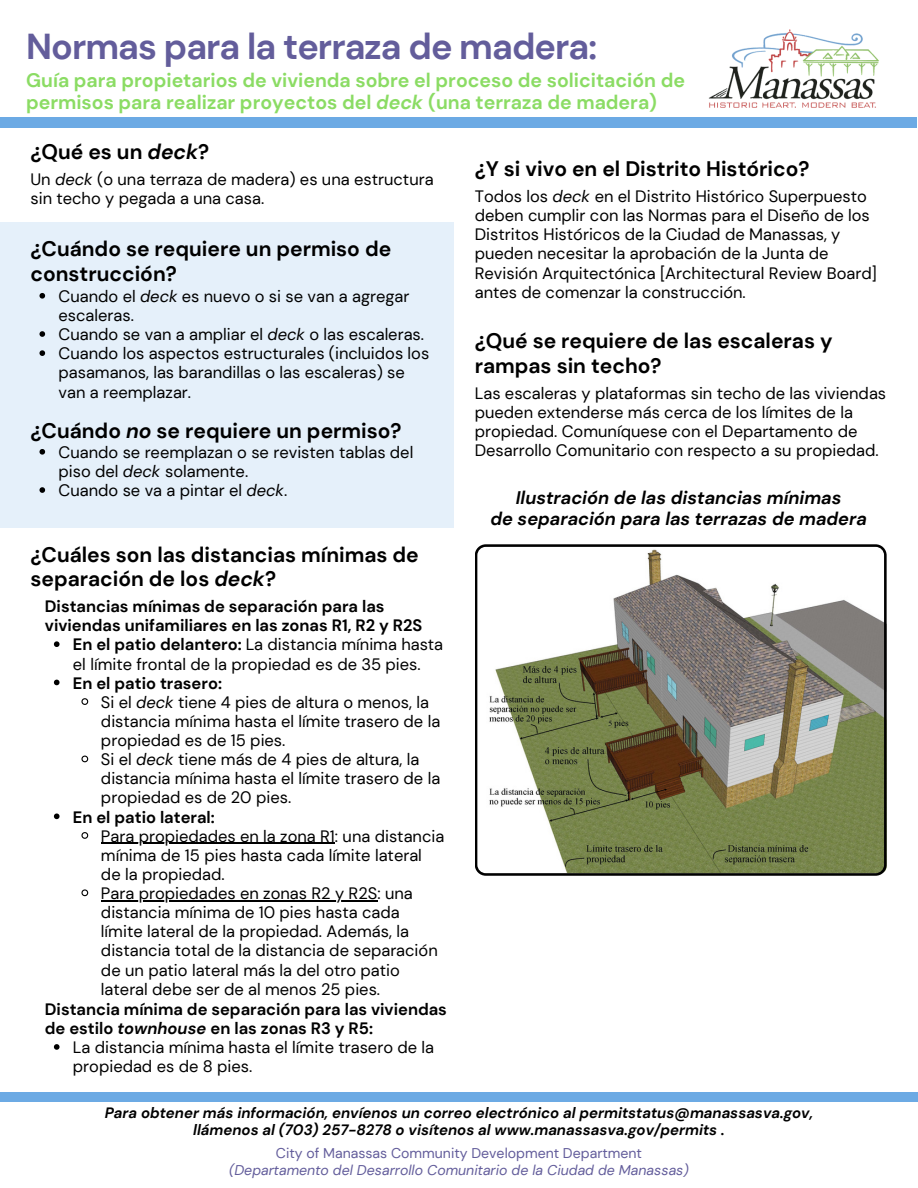
<style>
.page{position:relative;width:918px;height:1188px;background:#fff}
.page>*{position:absolute;margin:0;border:0;box-sizing:border-box;transform-origin:0 0}
.t1{font:700 36px "DM Sans";letter-spacing:-.025em;color:#635d9b}
.t2{font:700 21px/24.8px "DM Sans";color:#000}
.t3{font:700 19.5px/22.5px "DM Sans";color:#8bdc64}
.t4{font:italic 700 18.15px "DM Sans";color:#000}
.t5{font:16.5px/19.2px "DM Sans";color:#000}
.t6{font:700 16.5px/19.2px "DM Sans";color:#000}
.t7{font:italic 700 15px "DM Sans";color:#000}
.t8{font:italic 14.1px "DM Sans";color:#635d9b}
.t9{font:14.1px "DM Sans";color:#635d9b}
.s1{font-style:italic}
.s2{font-weight:700}
</style>
<div class="page">
<div style="left:0;top:118px;width:917px;height:9px;background:#6caae4"></div>
<div style="left:0;top:222px;width:453px;height:306px;background:#e5f0fa"></div>
<div style="left:0;top:1093px;width:918px;height:8px;background:#6caae4"></div>
<img style="left:708px;top:29px;width:171px;height:79px">
<svg style="left:475px;top:544px;width:412px;height:332px"></svg>
<svg style="left:39px;top:293px;width:6px;height:6px"></svg>
<svg style="left:39px;top:331px;width:6px;height:6px"></svg>
<svg style="left:39px;top:350px;width:6px;height:6px"></svg>
<svg style="left:39px;top:449px;width:6px;height:6px"></svg>
<svg style="left:39px;top:487px;width:6px;height:6px"></svg>
<svg style="left:54px;top:641px;width:6px;height:6px"></svg>
<svg style="left:54px;top:680px;width:6px;height:5px"></svg>
<svg style="left:81px;top:698px;width:8px;height:7px"></svg>
<svg style="left:81px;top:755px;width:8px;height:8px"></svg>
<svg style="left:54px;top:814px;width:6px;height:5px"></svg>
<svg style="left:81px;top:832px;width:8px;height:7px"></svg>
<hr style="left:101px;top:843px;width:234px;height:1px;background:#000">
<svg style="left:81px;top:889px;width:8px;height:8px"></svg>
<hr style="left:101px;top:900px;width:276px;height:1px;background:#000">
<svg style="left:54px;top:1044px;width:6px;height:6px"></svg>
<p class="t1" style="left:26px;top:23px;width:573px">Normas para la terraza de madera:</p>
<p class="t3" style="left:26px;top:69px;width:661px">Guía para propietarios de vivienda sobre el proceso de solicitación de permisos para realizar proyectos del <span class="s1">deck</span> (una terraza de madera)</p>
<p class="t2" style="left:30px;top:140px;width:180px">¿Qué es un <span class="s1">deck</span>?</p>
<p class="t5" style="left:30px;top:170px;width:405px">Un <span class="s1">deck</span> (o una terraza de madera) es una estructura sin techo y pegada a una casa.</p>
<p class="t2" style="left:30px;top:236px;width:362px">¿Cuándo se requiere un permiso de construcción?</p>
<p class="t5" style="left:59px;top:287px;width:352px">Cuando el <span class="s1">deck</span> es nuevo o si se van a agregar escaleras.</p>
<p class="t5" style="left:59px;top:325px;width:367px">Cuando se van a ampliar el <span class="s1">deck</span> o las escaleras.</p>
<p class="t5" style="left:59px;top:344px;width:372px">Cuando los aspectos estructurales (incluidos los pasamanos, las barandillas o las escaleras) se van a reemplazar.</p>
<p class="t2" style="left:30px;top:418px;width:373px">¿Cuándo <span class="s1">no</span> se requiere un permiso?</p>
<p class="t5" style="left:59px;top:443px;width:356px">Cuando se reemplazan o se revisten tablas del piso del <span class="s1">deck</span> solamente.</p>
<p class="t5" style="left:59px;top:481px;width:230px">Cuando se va a pintar el <span class="s1">deck</span>.</p>
<p class="t2" style="left:30px;top:542px;width:390px">¿Cuáles son las distancias mínimas de separación de los <span class="s1">deck</span>?</p>
<p class="t6" style="left:45px;top:597px;width:379px">Distancias mínimas de separación para las viviendas unifamiliares en las zonas R1, R2 y R2S</p>
<p class="t5" style="left:73px;top:635px;width:372px"><span class="s2">En el patio delantero:</span> La distancia mínima hasta el límite frontal de la propiedad es de 35 pies.</p>
<p class="t6" style="left:73px;top:673px;width:151px">En el patio trasero:</p>
<p class="t5" style="left:101px;top:693px;width:341px">Si el <span class="s1">deck</span> tiene 4 pies de altura o menos, la distancia mínima hasta el límite trasero de la propiedad es de 15 pies.</p>
<p class="t5" style="left:101px;top:750px;width:341px">Si el <span class="s1">deck</span> tiene más de 4 pies de altura, la distancia mínima hasta el límite trasero de la propiedad es de 20 pies.</p>
<p class="t6" style="left:73px;top:807px;width:143px">En el patio lateral:</p>
<p class="t5" style="left:101px;top:826px;width:345px">Para propiedades en la zona R1: una distancia mínima de 15 pies hasta cada límite lateral de la propiedad.</p>
<p class="t5" style="left:101px;top:884px;width:338px">Para propiedades en zonas R2 y R2S: una distancia mínima de 10 pies hasta cada límite lateral de la propiedad. Además, la distancia total de la distancia de separación de un patio lateral más la del otro patio lateral debe ser de al menos 25 pies.</p>
<p class="t2" style="left:475px;top:157px;width:336px">¿Y si vivo en el Distrito Histórico?</p>
<p class="t5" style="left:475px;top:187px;width:404px">Todos los <span class="s1">deck</span> en el Distrito Histórico Superpuesto deben cumplir con las Normas para el Diseño de los Distritos Históricos de la Ciudad de Manassas, y pueden necesitar la aprobación de la Junta de Revisión Arquitectónica [Architectural Review Board] antes de comenzar la construcción.</p>
<p class="t2" style="left:475px;top:329px;width:359px">¿Qué se requiere de las escaleras y rampas sin techo?</p>
<p class="t5" style="left:475px;top:384px;width:413px">Las escaleras y plataformas sin techo de las viviendas pueden extenderse más cerca de los límites de la propiedad. Comuníquese con el Departamento de Desarrollo Comunitario con respecto a su propiedad.</p>
<p class="t4" style="left:516px;top:486px;width:327px">Ilustración de las distancias mínimas</p>
<p class="t4" style="left:490px;top:507px;width:378px">de separación para las terrazas de madera</p>
<p class="t6" style="left:45px;top:1000px;width:404px">Distancia mínima de separación para las viviendas de estilo <span class="s1">townhouse</span> en las zonas R3 y R5:</p>
<p class="t5" style="left:73px;top:1038px;width:363px">La distancia mínima hasta el límite trasero de la propiedad es de 8 pies.</p>
<p class="t7" style="left:105px;top:1104px;width:710px">Para obtener más información, envíenos un correo electrónico al permitstatus@manassasva.gov,</p>
<p class="t7" style="left:193px;top:1120px;width:533px">llámenos al (703) 257-8278 o visítenos al www.manassasva.gov/permits .</p>
<p class="t9" style="left:276px;top:1144px;width:368px">City of Manassas Community Development Department</p>
<p class="t8" style="left:229px;top:1161px;width:461px">(Departamento del Desarrollo Comunitario de la Ciudad de Manassas)</p>
</div>
